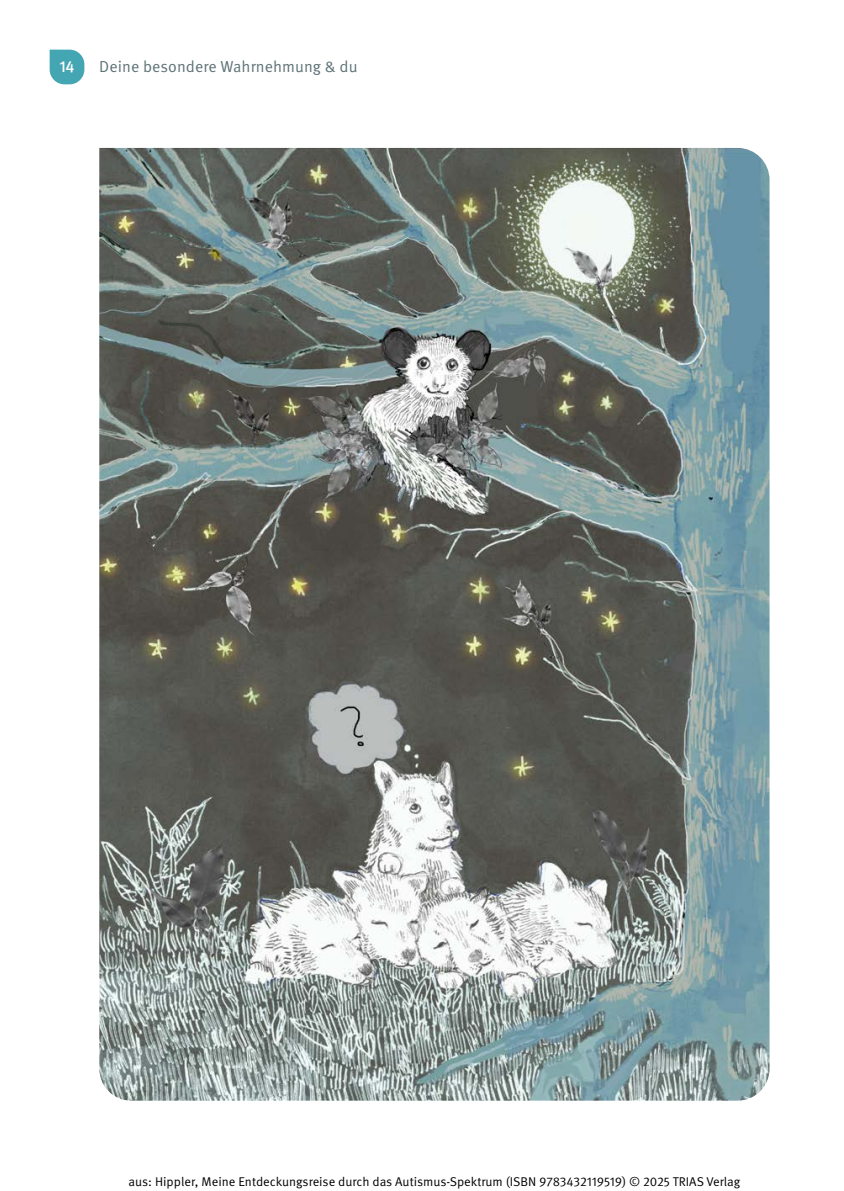
<style>
.page{position:relative;width:844px;height:1191px;background:#fff}
.page>*{position:absolute;margin:0;border:0;box-sizing:border-box;transform-origin:0 0}
.t1{font:15.92px "Meta Pro Norm";letter-spacing:.005em;color:#5e7276}
.t2{font:500 15.92px "Meta Pro";color:#fff}
.t3{font:12.6px "Meta Pro Norm";color:#000}
</style>
<div class="page">
<img style="left:99px;top:148px;width:670px;height:952px">
<svg style="left:50px;top:50px;width:34px;height:34px"></svg>
<p class="t2" style="left:60px;top:55px;width:16px">14</p>
<p class="t1" style="left:99px;top:55px;width:260px">Deine besondere Wahrnehmung &amp; du</p>
<p class="t3" style="left:128px;top:1172px;width:613px">aus: Hippler, Meine Entdeckungsreise durch das Autismus-Spektrum (ISBN 9783432119519) © 2025 TRIAS Verlag</p>
</div>
